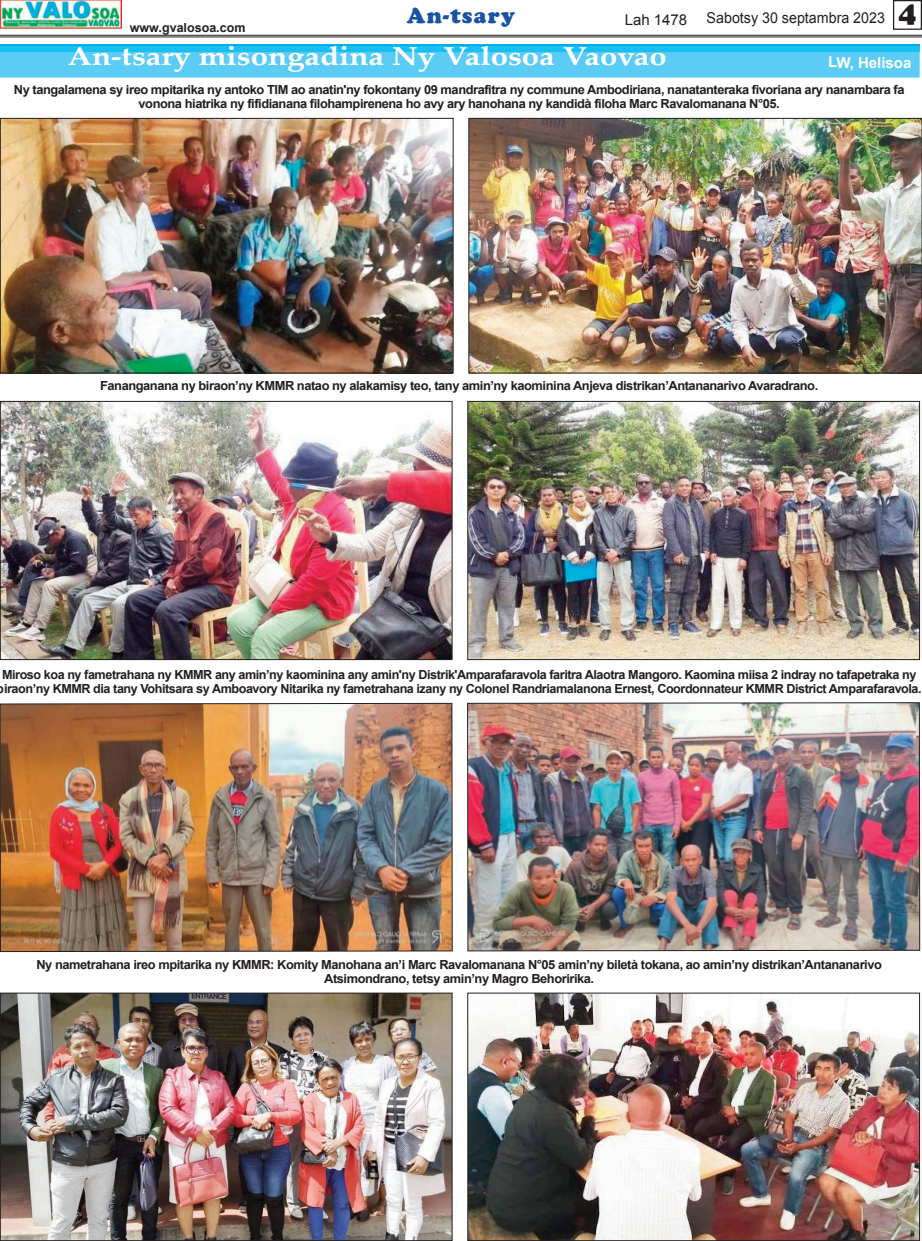
<style>
.page{position:relative;width:922px;height:1241px;background:#fff}
.page>*{position:absolute;margin:0;border:0;box-sizing:border-box;transform-origin:0 0}
.t1{font:700 26px "Palatino Linotype";letter-spacing:-.005em;color:#fff;scale:1.2 1}
.t2{font:900 22.5px "Cooper";letter-spacing:.05em;color:#1a52a4}
.t3{font:15px "Arial";color:#231f20;scale:.95 1}
.t4{font:700 15px "Arial";letter-spacing:-.005em;color:#fff}
.t5{font:15px "Arial";color:#231f20}
.t6{font:700 12.5px/13.8px "Arial";letter-spacing:-.035em;color:#231f20;text-align:center}
.t7{font:700 12.5px "Arial";color:#231f20}
.s1{font-family:"Cooper";font-weight:900;font-size:30px}
</style>
<div class="page">
<hr style="left:0;top:35px;width:921px;height:1px;background:#231f20">
<hr style="left:0;top:37px;width:921px;height:1px;background:#231f20">
<img style="left:0;top:0;width:122px;height:28px">
<div style="left:892px;top:0;width:29px;height:30px;border:1px solid #231f20"></div>
<div style="left:0;top:44px;width:919px;height:8px;background:#00aeef"></div>
<div style="left:0;top:52px;width:919px;height:25px;background:#5bccf5"></div>
<div style="left:0;top:46px;width:919px;height:6px;background:#17c0f2"></div>
<img style="left:2px;top:403px;width:448px;height:254px">
<div style="left:0;top:401px;width:452px;height:258px;border:1px solid #231f20"></div>
<img style="left:470px;top:120px;width:449px;height:251px">
<div style="left:468px;top:118px;width:453px;height:255px;border:1px solid #231f20"></div>
<img style="left:469px;top:403px;width:448px;height:254px">
<div style="left:467px;top:401px;width:452px;height:258px;border:1px solid #231f20"></div>
<img style="left:0;top:702px;width:453px;height:250px">
<img style="left:467px;top:702px;width:453px;height:249px">
<img style="left:2px;top:994px;width:448px;height:244px">
<div style="left:0;top:992px;width:452px;height:248px;border:1px solid #231f20"></div>
<img style="left:469px;top:994px;width:448px;height:244px">
<div style="left:467px;top:992px;width:452px;height:248px;border:1px solid #231f20"></div>
<img style="left:2px;top:120px;width:449px;height:251px">
<div style="left:0;top:118px;width:453px;height:255px;border:1px solid #231f20"></div>
<p class="t7" style="left:130px;top:20px;width:117px">www.gvalosoa.com</p>
<h2 class="t2" style="left:407px;top:2px;width:110px">An-tsary</h2>
<p class="t5" style="left:624px;top:11px;width:64px">Lah 1478</p>
<p class="t3" style="left:706px;top:10px;width:222px">Sabotsy 30 septambra 2023 <span class="s1">4</span></p>
<h1 class="t1" style="left:68px;top:46px;width:500px">An-tsary misongadina Ny Valosoa Vaovao</h1>
<p class="t4" style="left:827px;top:54px;width:85px">LW, Helisoa</p>
<p class="t6" style="left:14px;top:83px;width:892px">Ny tangalamena sy ireo mpitarika ny antoko TIM ao anatin'ny fokontany 09 mandrafitra ny commune Ambodiriana, nanatanteraka fivoriana ary nanambara fa vonona hiatrika ny fifidianana filohampirenena ho avy ary hanohana ny kandidà filoha Marc Ravalomanana N°05.</p>
<p class="t6" style="left:100px;top:378px;width:719px">Fananganana ny biraon’ny KMMR natao ny alakamisy teo, tany amin’ny kaominina Anjeva distrikan’Antananarivo Avaradrano.</p>
<p class="t6" style="left:-3px;top:668px;width:926px">Miroso koa ny fametrahana ny KMMR any amin’ny kaominina any amin'ny Distrik'Amparafaravola faritra Alaotra Mangoro. Kaomina miisa 2 indray no tafapetraka ny biraon’ny KMMR dia tany Vohitsara sy Amboavory Nitarika ny fametrahana izany ny Colonel Randriamalanona Ernest, Coordonnateur KMMR District Amparafaravola.</p>
<p class="t6" style="left:36px;top:957px;width:846px">Ny nametrahana ireo mpitarika ny KMMR: Komity Manohana an’i Marc Ravalomanana N°05 amin’ny biletà tokana, ao amin’ny distrikan’Antananarivo<br>Atsimondrano, tetsy amin’ny Magro Behoririka.</p>
</div>
